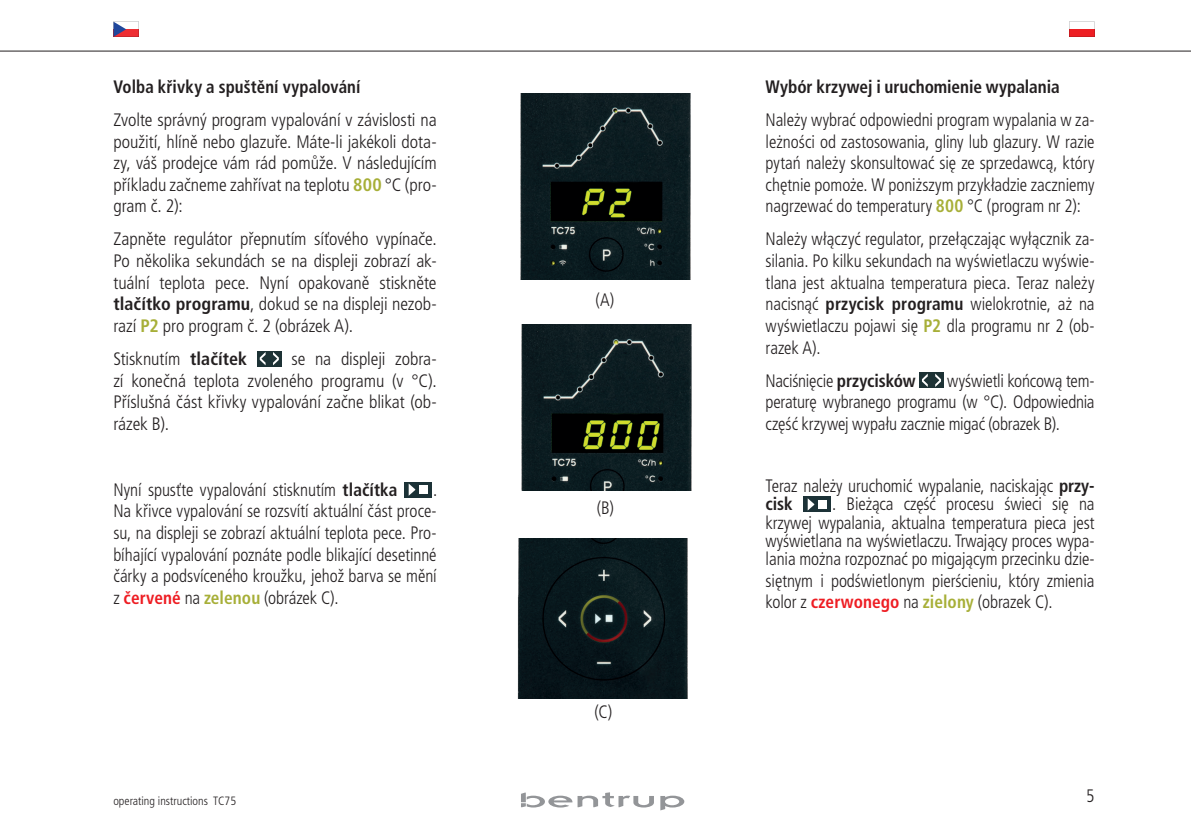
<style>
.page{position:relative;width:1191px;height:840px;background:#fff}
.page>*{position:absolute;margin:0;border:0;box-sizing:border-box;transform-origin:0 0}
.t1{font:300 condensed 18px/21.6px "Frutiger LT Pro";letter-spacing:-.005em;color:#231f20;text-align:justify;scale:.96 1}
.t2{font:300 condensed 18px/21.6px "Frutiger LT Pro";letter-spacing:-.005em;color:#231f20;text-align:justify}
.t3{font:700 condensed 18px "Frutiger LT Pro";color:#231f20;scale:.96 1}
.t4{font:700 condensed 18px "Frutiger LT Pro";color:#231f20;scale:.94 1}
.t5{font:300 condensed 12px "Frutiger LT Pro";color:#231f20}
.s1{font-weight:700;color:#a7af38}
.s2{font-weight:700}
.s3{font-weight:700;color:#ee1d23}
</style>
<div class="page">
<hr style="left:0;top:51px;width:1191px;height:1px;background:#231f20">
<svg style="left:660px;top:795px;width:24px;height:15px"></svg>
<svg style="left:521px;top:792px;width:133px;height:15px"></svg>
<svg style="left:1069px;top:22px;width:25px;height:15px"></svg>
<svg style="left:113px;top:22px;width:26px;height:15px"></svg>
<img style="left:520px;top:93px;width:171px;height:186px">
<img style="left:521px;top:324px;width:171px;height:166px">
<img style="left:517px;top:538px;width:171px;height:159px">
<div style="left:257px;top:351px;width:24px;height:15px;background:#1d3235"></div>
<svg style="left:273px;top:352px;width:6px;height:13px"></svg>
<svg style="left:260px;top:352px;width:5px;height:13px"></svg>
<div style="left:404px;top:481px;width:27px;height:16px;background:#1c3237"></div>
<div style="left:419px;top:485px;width:8px;height:8px;background:#fff"></div>
<svg style="left:409px;top:484px;width:6px;height:11px"></svg>
<div style="left:919px;top:372px;width:24px;height:16px;background:#1d3235"></div>
<svg style="left:935px;top:373px;width:6px;height:13px"></svg>
<svg style="left:922px;top:374px;width:5px;height:12px"></svg>
<div style="left:803px;top:496px;width:27px;height:16px;background:#1c3237"></div>
<div style="left:818px;top:500px;width:8px;height:8px;background:#fff"></div>
<svg style="left:807px;top:498px;width:7px;height:12px"></svg>
<p class="t4" style="left:113px;top:76px;width:264px">Volba křivky a spuštění vypalování</p>
<p class="t2" style="left:113px;top:109px;width:325px">Zvolte správný program vypalování v závislosti na použití, hlíně nebo glazuře. Máte-li jakékoli dota&shy;zy, váš prodejce vám rád pomůže. V následujícím příkladu začneme zahřívat na teplotu <span class="s1">800</span> °C (pro&shy;gram č. 2):</p>
<p class="t2" style="left:113px;top:228px;width:325px">Zapněte regulátor přepnutím síťového vypínače.<br>Po několika sekundách se na displeji zobrazí ak&shy;tuální teplota pece. Nyní opakovaně stiskněte <span class="s2">tlačítko programu</span>, dokud se na displeji nezob&shy;razí <span class="s1">P2</span> pro program č. 2 (obrázek A).</p>
<p class="t2" style="left:113px;top:348px;width:135px">Stisknutím <span class="s2">tlačítek</span></p>
<p class="t2" style="left:113px;top:348px;width:325px;text-indent:178px">se na displeji zobra&shy;zí konečná teplota zvoleného programu (v °C).<br>Příslušná část křivky vypalování začne blikat (ob&shy;rázek B).</p>
<p class="t1" style="left:113px;top:478px;width:297px">Nyní spusťte vypalování stisknutím <span class="s2">tlačítka</span></p>
<p class="t1" style="left:113px;top:478px;width:339px;text-indent:320px">.<br>Na křivce vypalování se rozsvítí aktuální část proce&shy;su, na displeji se zobrazí aktuální teplota pece. Pro&shy;bíhající vypalování poznáte podle blikající desetinné čárky a podsvíceného kroužku, jehož barva se mění z <span class="s3">červené</span> na <span class="s1">zelenou</span> (obrázek C).</p>
<p class="t1" style="left:595px;top:289px;width:21px">(A)</p>
<p class="t1" style="left:597px;top:496px;width:19px">(B)</p>
<p class="t1" style="left:594px;top:701px;width:20px">(C)</p>
<p class="t3" style="left:765px;top:76px;width:308px">Wybór krzywej i uruchomienie wypalania</p>
<p class="t1" style="left:765px;top:109px;width:344px">Należy wybrać odpowiedni program wypalania w za&shy;leżności od zastosowania, gliny lub glazury. W razie pytań należy skonsultować się ze sprzedawcą, który chętnie pomoże. W poniższym przykładzie zaczniemy nagrzewać do temperatury <span class="s1">800</span> °C (program nr 2):</p>
<p class="t1" style="left:765px;top:228px;width:344px">Należy włączyć regulator, przełączając wyłącznik za&shy;silania. Po kilku sekundach na wyświetlaczu wyświe&shy;tlana jest aktualna temperatura pieca. Teraz należy nacisnąć <span class="s2">przycisk programu</span> wielokrotnie, aż na wyświetlaczu pojawi się <span class="s1">P2</span> dla programu nr 2 (ob&shy;razek A).</p>
<p class="t1" style="left:765px;top:369px;width:158px">Naciśnięcie <span class="s2">przycisków</span></p>
<p class="t1" style="left:765px;top:369px;width:344px;text-indent:182px">wyświetli końcową tem&shy;peraturę wybranego programu (w °C). Odpowiednia część krzywej wypału zacznie migać (obrazek B).</p>
<p class="t1" style="left:765px;top:477px;width:344px;line-height:18.2px">Teraz należy uruchomić wypalanie, naciskając <span class="s2">przy&shy;cisk</span></p>
<p class="t1" style="left:765px;top:495px;width:344px;line-height:18.2px;text-indent:67px">. Bieżąca część procesu świeci się na krzywej wypalania, aktualna temperatura pieca jest wyświetlana na wyświetlaczu. Trwający proces wypa&shy;lania można rozpoznać po migającym przecinku dzie-</p>
<p class="t1" style="left:765px;top:569px;width:344px">siętnym i podświetlonym pierścieniu, który zmienia kolor z <span class="s3">czerwonego</span> na <span class="s1">zielony</span> (obrazek C).</p>
<p class="t5" style="left:113px;top:793px;width:124px">operating instructions TC75</p>
<p class="t1" style="left:1086px;top:785px;width:10px">5</p>
</div>
